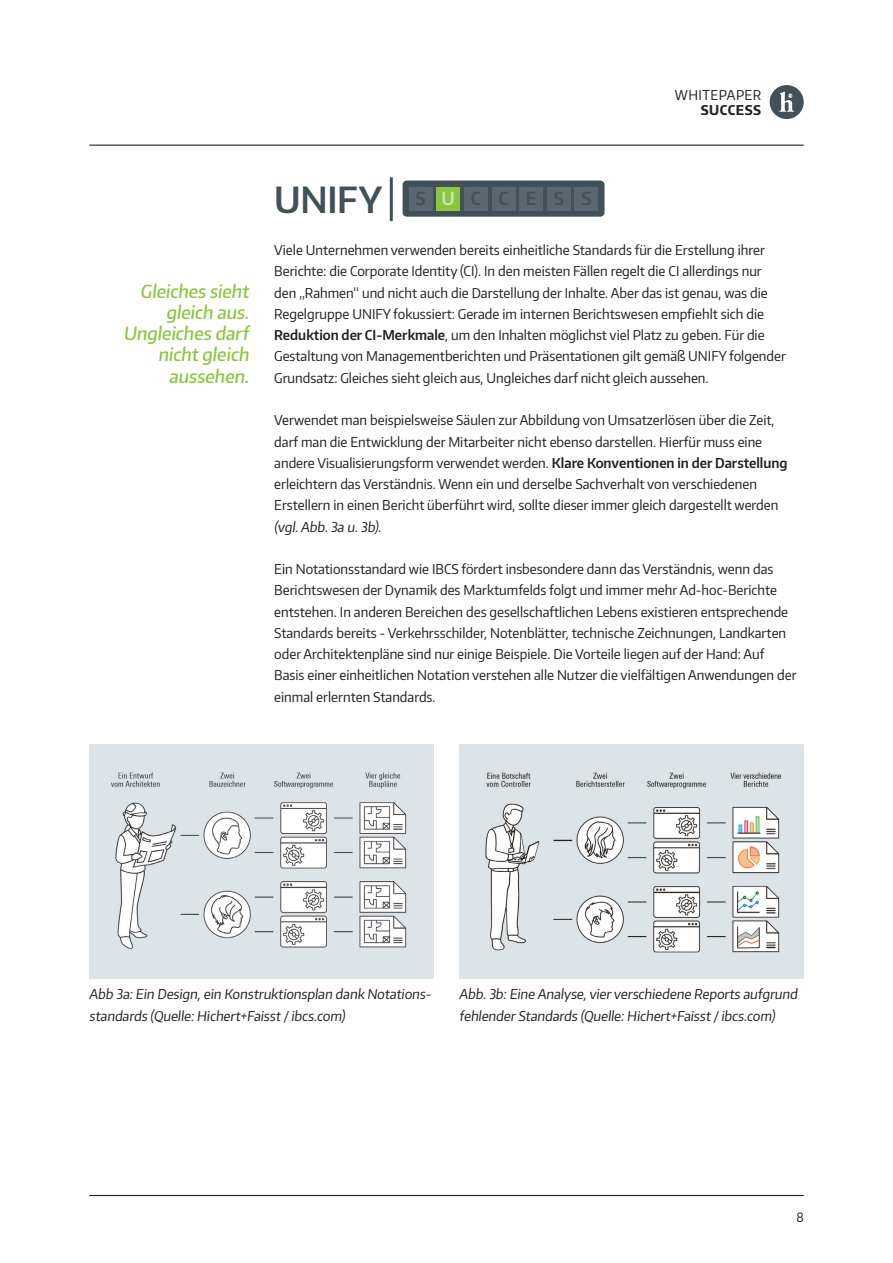
<style>
.page{position:relative;width:893px;height:1263px;background:#fff}
.page>*{position:absolute;margin:0;border:0;box-sizing:border-box;transform-origin:0 0}
.t1{font:18px/21.3px "Encode CP Medium";color:#8bc63e;text-align:right}
.t2{font:700 18px "Encode CP Semi";letter-spacing:.95em;color:#425159}
.t3{font:13.5px/21.3px "Encode CP Regular";color:#231f20}
.t4{font:13.5px "Encode CP Regular";letter-spacing:.03em;color:#231f20}
.t5{font:13.5px "Encode CP Bold";letter-spacing:.035em;color:#231f20}
.t6{font:12.75px "Encode CP Regular";color:#231f20}
.s1{font-size:36px}
.s2{color:#cde5c1}
.s3{font-family:"Encode CP Semi";font-weight:700}
</style>
<div class="page">
<hr style="left:89px;top:145px;width:715px;height:1px;background:#231f20">
<hr style="left:89px;top:1195px;width:715px;height:1px;background:#231f20">
<svg style="left:770px;top:85px;width:34px;height:34px"></svg>
<hr style="left:390px;top:177px;width:3px;height:44px;background:#425159">
<div style="left:403px;top:180px;width:202px;height:37px;background:#425159;border-radius:4px"></div>
<div style="left:409px;top:187px;width:23px;height:23px;background:#5a676e"></div>
<div style="left:437px;top:187px;width:23px;height:23px;background:#8bc63e"></div>
<div style="left:464px;top:187px;width:24px;height:23px;background:#5a676e"></div>
<div style="left:492px;top:187px;width:23px;height:23px;background:#5a676e"></div>
<div style="left:519px;top:187px;width:24px;height:23px;background:#5a676e"></div>
<div style="left:547px;top:187px;width:23px;height:23px;background:#5a676e"></div>
<div style="left:575px;top:187px;width:23px;height:23px;background:#5a676e"></div>
<img style="left:89px;top:744px;width:345px;height:234px">
<img style="left:459px;top:744px;width:345px;height:234px">
<p class="t4" style="left:675px;top:86px;width:88px">WHITEPAPER</p>
<p class="t5" style="left:701px;top:101px;width:62px">SUCCESS</p>
<h1 class="t1" style="left:124px;top:280px;width:129px">Gleiches sieht gleich aus.<br>Ungleiches darf nicht gleich aussehen.</h1>
<h1 class="t2" style="left:274px;top:187px;width:319px"><span class="s1">UNIFY</span> S<span class="s2">U</span>CCESS</h1>
<p class="t3" style="left:274px;top:239px;width:513px">Viele Unternehmen verwenden bereits einheitliche Standards für die Erstellung ihrer Berichte: die Corporate Identity (CI). In den meisten Fällen regelt die CI allerdings nur den „Rahmen“ und nicht auch die Darstellung der Inhalte. Aber das ist genau, was die Regelgruppe UNIFY fokussiert: Gerade im internen Berichtswesen empfiehlt sich die <span class="s3">Reduktion der CI-Merkmale</span>, um den Inhalten möglichst viel Platz zu geben. Für die Gestaltung von Managementberichten und Präsentationen gilt gemäß UNIFY folgender Grundsatz: Gleiches sieht gleich aus, Ungleiches darf nicht gleich aussehen.</p>
<p class="t3" style="left:274px;top:409px;width:515px">Verwendet man beispielsweise Säulen zur Abbildung von Umsatzerlösen über die Zeit, darf man die Entwicklung der Mitarbeiter nicht ebenso darstellen. Hierfür muss eine andere Visualisierungsform verwendet werden. <span class="s3">Klare Konventionen in der Darstellung </span>erleichtern das Verständnis. Wenn ein und derselbe Sachverhalt von verschiedenen Erstellern in einen Bericht überführt wird, sollte dieser immer gleich dargestellt werden (vgl.Abb. 3a u. 3b).</p>
<p class="t3" style="left:274px;top:558px;width:524px">Ein Notationsstandard wie IBCS fördert insbesondere dann das Verständnis, wenn das Berichtswesen der Dynamik des Marktumfelds folgt und immer mehr Ad-hoc-Berichte entstehen. In anderen Bereichen des gesellschaftlichen Lebens existieren entsprechende Standards bereits - Verkehrsschilder, Notenblätter, technische Zeichnungen, Landkarten oder Architektenpläne sind nur einige Beispiele. Die Vorteile liegen auf der Hand: Auf Basis einer einheitlichen Notation verstehen alle Nutzer die vielfältigen Anwendungen der einmal erlernten Standards.</p>
<p class="t3" style="left:89px;top:983px;width:345px">Abb 3a: Ein Design, ein Konstruktionsplan dank Notations&shy;standards (Quelle: Hichert+Faisst / ibcs.com)</p>
<p class="t3" style="left:459px;top:983px;width:342px">Abb. 3b: Eine Analyse,vier verschiedene Reports aufgrund fehlender Standards (Quelle: Hichert+Faisst / ibcs.com)</p>
<p class="t6" style="left:796px;top:1209px;width:9px">8</p>
</div>
